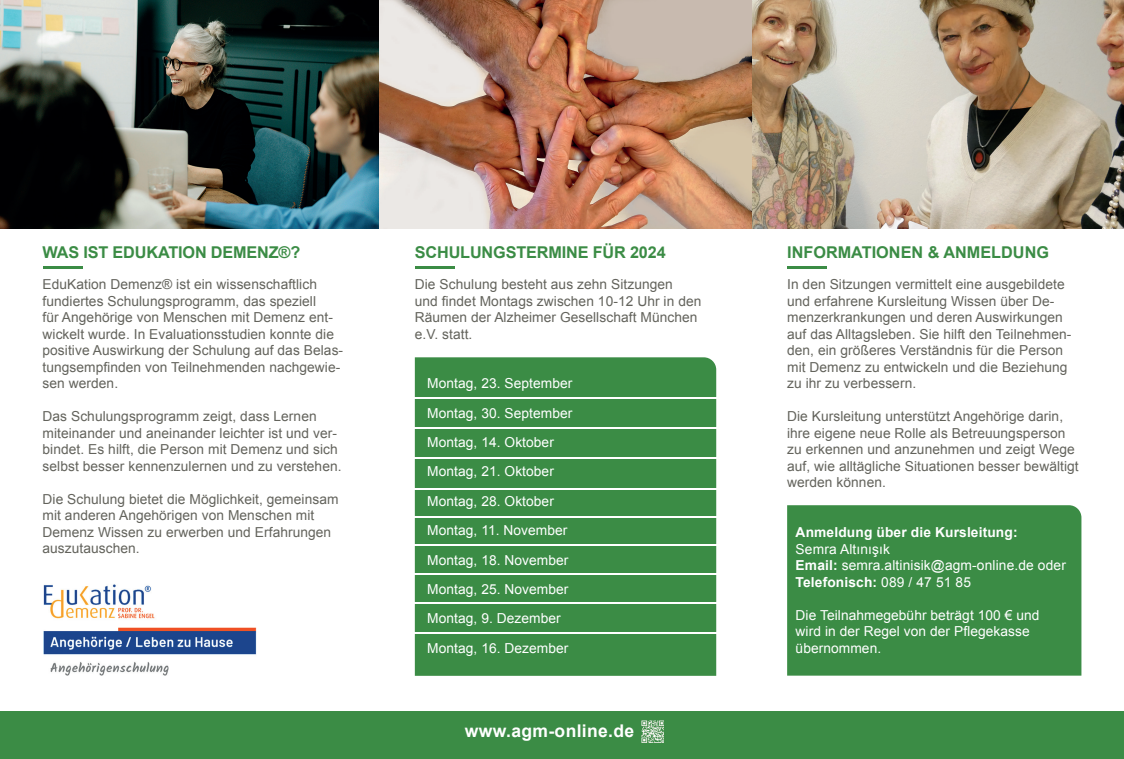
<style>
.page{position:relative;width:1124px;height:759px;background:#fff}
.page>*{position:absolute;margin:0;border:0;box-sizing:border-box;transform-origin:0 0}
.t1{font:700 17.5px "Arial";letter-spacing:.02em;color:#fff}
.t2{font:700 16.25px "Arial";letter-spacing:-.01em;color:#3b8c45}
.t3{font:13.75px/16.5px "Arial";letter-spacing:.005em;color:#63635c}
.t4{font:13.75px/29.4px "Arial";letter-spacing:.005em;color:#fff}
.t5{font:700 13.75px "Arial";letter-spacing:.01em;color:#fff}
.s1{font-weight:700}
</style>
<div class="page">
<img style="left:751px;top:0;width:372px;height:229px">
<img style="left:0;top:0;width:751px;height:229px">
<div style="left:415px;top:357px;width:301px;height:318px;background:#3b8c45"></div>
<div style="left:0;top:710px;width:1123px;height:48px;background:#3b8c45"></div>
<img style="left:641px;top:720px;width:22px;height:22px">
<hr style="left:43px;top:266px;width:39px;height:2px;background:#3b8c45">
<hr style="left:415px;top:266px;width:39px;height:2px;background:#3b8c45">
<hr style="left:787px;top:266px;width:40px;height:2px;background:#3b8c45">
<hr style="left:414px;top:397px;width:304px;height:1px;background:#fff">
<hr style="left:414px;top:427px;width:304px;height:1px;background:#fff">
<hr style="left:414px;top:457px;width:304px;height:2px;background:#fff">
<hr style="left:414px;top:487px;width:304px;height:2px;background:#fff">
<hr style="left:414px;top:516px;width:304px;height:1px;background:#fff">
<hr style="left:414px;top:544px;width:304px;height:1px;background:#fff">
<hr style="left:414px;top:573px;width:304px;height:1px;background:#fff">
<hr style="left:414px;top:602px;width:304px;height:1px;background:#fff">
<hr style="left:414px;top:632px;width:304px;height:1px;background:#fff">
<img style="left:43px;top:584px;width:213px;height:92px">
<div style="left:787px;top:505px;width:294px;height:170px;background:#3b8c45"></div>
<p class="t2" style="left:43px;top:242px;width:259px">WAS IST EDUKATION DEMENZ®?</p>
<p class="t3" style="left:43px;top:276px;width:302px">EduKation Demenz® ist ein wissenschaftlich fundiertes Schulungsprogramm, das speziell<br>für Angehörige von Menschen mit Demenz ent&shy;wickelt wurde. In Evaluationsstudien konnte die positive Auswirkung der Schulung auf das Belas&shy;tungsempfinden von Teilnehmenden nachgewie&shy;sen werden.</p>
<p class="t3" style="left:43px;top:408px;width:300px">Das Schulungsprogramm zeigt, dass Lernen miteinander und aneinander leichter ist und ver&shy;bindet. Es hilft, die Person mit Demenz und sich selbst besser kennenzulernen und zu verstehen.</p>
<p class="t3" style="left:43px;top:490px;width:297px">Die Schulung bietet die Möglichkeit, gemeinsam mit anderen Angehörigen von Menschen mit Demenz Wissen zu erwerben und Erfahrungen auszutauschen.</p>
<p class="t2" style="left:415px;top:242px;width:252px">SCHULUNGSTERMINE FÜR 2024</p>
<p class="t3" style="left:415px;top:276px;width:288px">Die Schulung besteht aus zehn Sitzungen<br>und findet Montags zwischen 10-12 Uhr in den Räumen der Alzheimer Gesellschaft München e.V. statt.</p>
<p class="t4" style="left:427px;top:369px;width:147px">Montag, 23. September<br>Montag, 30. September<br>Montag, 14. Oktober<br>Montag, 21. Oktober<br>Montag, 28. Oktober<br>Montag, 11. November<br>Montag, 18. November<br>Montag, 25. November<br>Montag, 9. Dezember<br>Montag, 16. Dezember</p>
<p class="t1" style="left:465px;top:719px;width:171px">www.agm-online.de</p>
<p class="t2" style="left:787px;top:242px;width:263px">INFORMATIONEN &amp; ANMELDUNG</p>
<p class="t3" style="left:787px;top:276px;width:286px">In den Sitzungen vermittelt eine ausgebildete und erfahrene Kursleitung Wissen über De&shy;menzerkrankungen und deren Auswirkungen auf das Alltagsleben. Sie hilft den Teilnehmen&shy;den, ein größeres Verständnis für die Person mit Demenz zu entwickeln und die Beziehung zu ihr zu verbessern.</p>
<p class="t3" style="left:787px;top:408px;width:293px">Die Kursleitung unterstützt Angehörige darin, ihre eigene neue Rolle als Betreuungsperson zu erkennen und anzunehmen und zeigt Wege auf, wie alltägliche Situationen besser bewältigt werden können.</p>
<p class="t5" style="left:795px;top:523px;width:223px">Anmeldung über die Kursleitung:</p>
<p class="t4" style="left:795px;top:540px;width:272px;line-height:16.5px">Semra Altınışık<br><span class="s1">Email:</span> semra.altinisik@agm-online.de oder<br><span class="s1">Telefonisch:</span> 089 / 47 51 85</p>
<p class="t4" style="left:795px;top:606px;width:245px;line-height:16.5px">Die Teilnahmegebühr beträgt 100 € und wird in der Regel von der Pflegekasse übernommen.</p>
</div>
